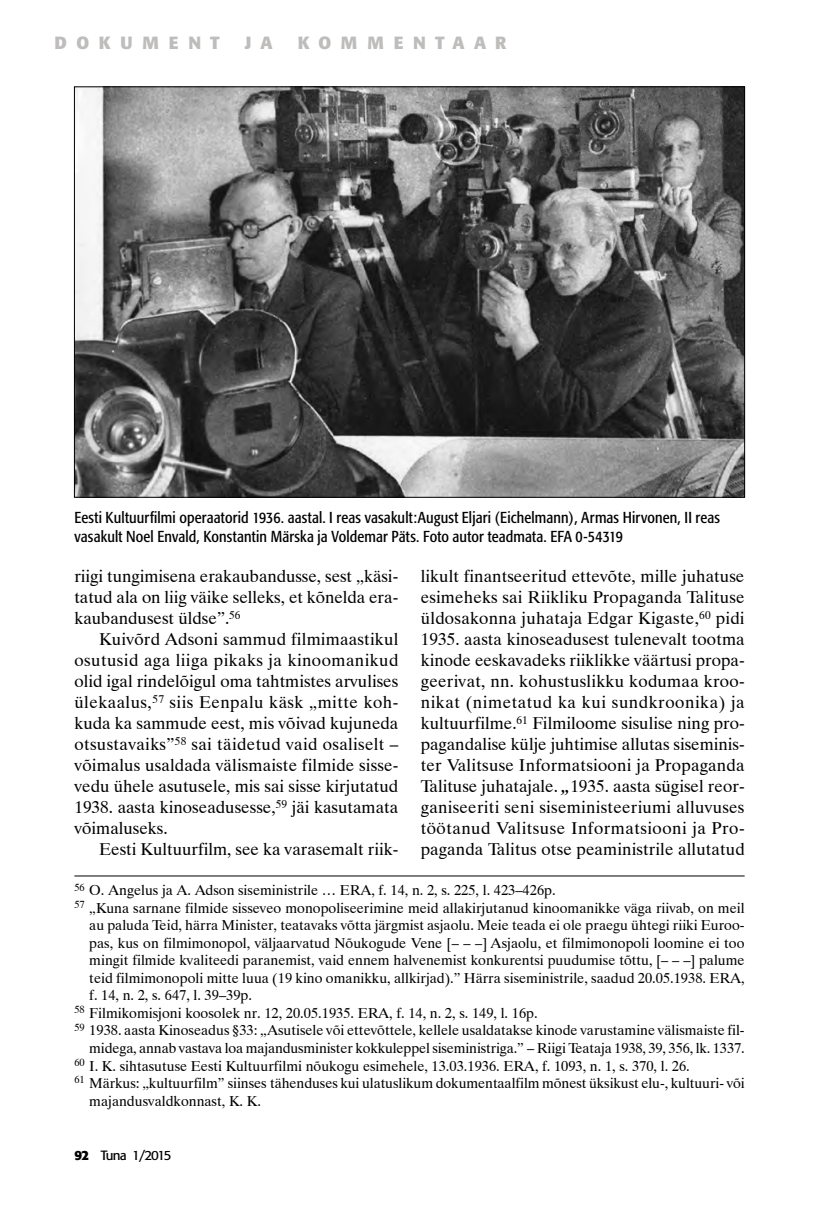
<style>
.page{position:relative;width:834px;height:1216px;background:#fff}
.page>*{position:absolute;margin:0;border:0;box-sizing:border-box;transform-origin:0 0}
.t1{font:700 17.5px "Formata";letter-spacing:.545em;color:#bebdbc}
.t2{font:17.15px/21px "Dutch 801 BT";color:#000;text-align:justify}
.t3{font:condensed 15.75px/18.9px "Formata";letter-spacing:.01em;color:#000}
.t4{font:14.35px "Dutch 801 BT";color:#000}
.t5{font:13.3px "Formata";letter-spacing:-.09em;color:#000}
.s1{font-weight:700;font-style:italic}
.s2{font-weight:700}
</style>
<div class="page">
<hr style="left:74px;top:875px;width:670px;height:1px;background:#000">
<img style="left:76px;top:88px;width:666px;height:407px">
<p class="t1" style="left:55px;top:31px;width:167px">DOKUMENT</p>
<p class="t1" style="left:245px;top:31px;width:29px">J A</p>
<p class="t1" style="left:298px;top:31px;width:210px">KOMMENTAAR</p>
<p class="t3" style="left:74px;top:508px;width:647px">Eesti Kultuurfilmi operaatorid 1936. aastal. I reas vasakult:August Eljari (Eichelmann), Armas Hirvonen, II reas vasakult Noel Envald, Konstantin Märska ja Voldemar Päts. Foto autor teadmata. EFA 0-54319</p>
<p class="t2" style="left:74px;top:565px;width:325px">riigi tungimisena erakaubandusse, sest „käsi&shy;tatud ala on liig väike selleks, et kõnelda era&shy;kaubandusest üldse”.<sup>56</sup></p>
<p class="t2" style="left:74px;top:628px;width:325px;text-indent:25px">Kuivõrd Adsoni sammud filmimaastikul osutusid aga liiga pikaks ja kinoomanikud olid igal rindelõigul oma tahtmistes arvulises ülekaalus,<sup>57</sup> siis Eenpalu käsk „mitte koh&shy;kuda ka sammude eest, mis võivad kujuneda otsustavaiks”<sup>58</sup> sai täidetud vaid osaliselt – võimalus usaldada välismaiste filmide sisse&shy;vedu ühele asutusele, mis sai sisse kirjutatud 1938. aasta kinoseadusesse,<sup>59</sup> jäi kasutamata võimaluseks.</p>
<p class="t2" style="left:99px;top:838px;width:300px">Eesti Kultuurfilm, see ka varasemalt riik-</p>
<p class="t2" style="left:420px;top:565px;width:325px">likult finantseeritud ettevõte, mille juhatuse esimeheks sai Riikliku Propaganda Talituse üldosakonna juhataja Edgar Kigaste,<sup>60</sup> pidi 1935. aasta kinoseadusest tulenevalt tootma kinode eeskavadeks riiklikke väärtusi propa&shy;geerivat, nn. kohustuslikku kodumaa kroo&shy;nikat (nimetatud ka kui sundkroonika) ja kultuurfilme.<sup>61</sup> Filmiloome sisulise ning pro&shy;pagandalise külje juhtimise allutas siseminis&shy;ter Valitsuse Informatsiooni ja Propaganda Talituse juhatajale. <span class="s1">„</span>1935. aasta sügisel reor&shy;ganiseeriti seni siseministeeriumi alluvuses töötanud Valitsuse Informatsiooni ja Pro&shy;paganda Talitus otse peaministrile allutatud</p>
<p class="t4" style="left:74px;top:881px;width:482px"><sup>56</sup> O. Angelus ja A. Adson siseministrile … ERA, f. 14, n. 2, s. 225, l. 423–426p.</p>
<p class="t4" style="left:74px;top:899px;width:671px"><sup>57</sup> „Kuna sarnane filmide sisseveo monopoliseerimine meid allakirjutanud kinoomanikke väga riivab, on meil</p>
<p class="t4" style="left:89px;top:916px;width:656px">au paluda Teid, härra Minister, teatavaks võtta järgmist asjaolu. Meie teada ei ole praegu ühtegi riiki Euroo-</p>
<p class="t4" style="left:89px;top:934px;width:656px">pas, kus on filmimonopol, väljaarvatud Nõukogude Vene [– – –] Asjaolu, et filmimonopoli loomine ei too</p>
<p class="t4" style="left:89px;top:951px;width:656px">mingit filmide kvaliteedi paranemist, vaid ennem halvenemist konkurentsi puudumise tõttu, [– – –] palume</p>
<p class="t4" style="left:89px;top:969px;width:656px">teid filmimonopoli mitte luua (19 kino omanikku, allkirjad).” Härra siseministrile, saadud 20.05.1938. ERA,</p>
<p class="t4" style="left:89px;top:986px;width:164px">f. 14, n. 2, s. 647, l. 39–39p.</p>
<p class="t4" style="left:74px;top:1004px;width:464px"><sup>58</sup> Filmikomisjoni koosolek nr. 12, 20.05.1935. ERA, f. 14, n. 2, s. 149, l. 16p.</p>
<p class="t4" style="left:74px;top:1021px;width:670px"><sup>59</sup> 1938. aasta Kinoseadus §33: „Asutisele või ettevõttele, kellele usaldatakse kinode varustamine välismaiste fil-</p>
<p class="t4" style="left:89px;top:1039px;width:656px">midega, annab vastava loa majandusminister kokkuleppel siseministriga.” – Riigi Teataja 1938, 39, 356, lk. 1337.</p>
<p class="t4" style="left:74px;top:1056px;width:616px"><sup>60</sup> I. K. sihtasutuse Eesti Kultuurfilmi nõukogu esimehele, 13.03.1936. ERA, f. 1093, n. 1, s. 370, l. 26.</p>
<p class="t4" style="left:74px;top:1074px;width:671px"><sup>61</sup> Märkus: „kultuurfilm” siinses tähenduses kui ulatuslikum dokumentaalfilm mõnest üksikust elu-, kultuuri- või</p>
<p class="t4" style="left:89px;top:1091px;width:173px">majandusvaldkonnast, K. K.</p>
<p class="t5" style="left:74px;top:1147px;width:99px"><span class="s2">92</span> Tuna 1/2015</p>
</div>
